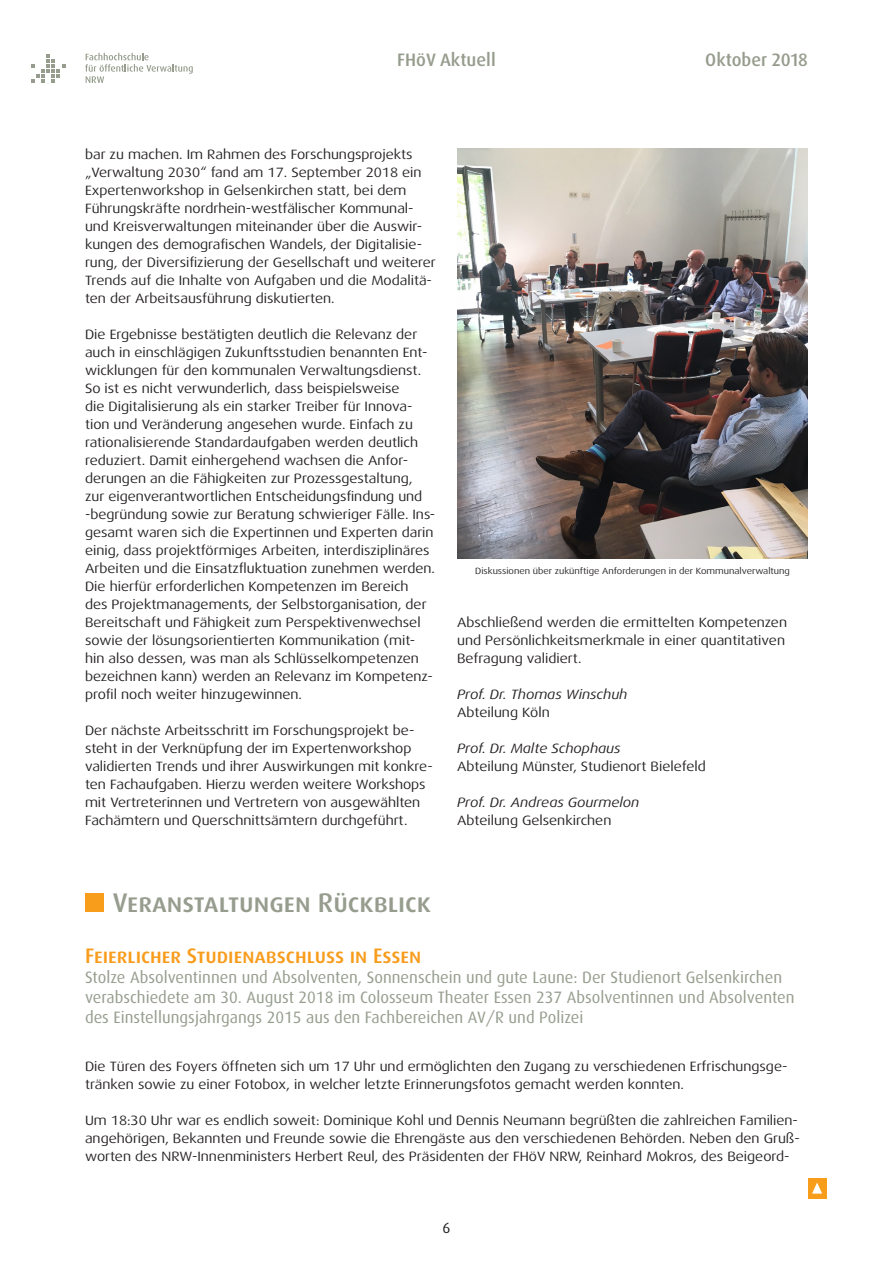
<style>
.page{position:relative;width:893px;height:1263px;background:#fff}
.page>*{position:absolute;margin:0;border:0;box-sizing:border-box;transform-origin:0 0}
.t1{font:500 27px "Dax OT";color:#969d8e}
.t2{font:500 21px "Dax OT";color:#f89c1c}
.t3{font:500 18px "Dax OT";color:#969d8e}
.t4{font:16.5px/19.8px "Dax";color:#969d8e}
.t5{font:15px "Dax Regular Caps";color:#231f20}
.t6{font:13.5px/18px "Dax Wide";color:#231f20}
.t7{font:italic 13.5px "Dax Wide";color:#231f20}
.t8{font:9px "Dax Wide";color:#231f20}
</style>
<div class="page">
<div style="left:808px;top:1178px;width:18px;height:20px;background:#f89c1c"></div>
<svg style="left:812px;top:1182px;width:10px;height:11px"></svg>
<svg style="left:31px;top:54px;width:34px;height:29px"></svg>
<svg style="left:85px;top:53px;width:108px;height:30px"></svg>
<div style="left:85px;top:893px;width:19px;height:19px;background:#f89c1c"></div>
<img style="left:457px;top:149px;width:351px;height:409px">
<h3 class="t3" style="left:397px;top:49px;width:100px">FHöV Aktuell</h3>
<h3 class="t3" style="left:705px;top:49px;width:104px">Oktober 2018</h3>
<p class="t6" style="left:85px;top:145px;width:352px">bar zu machen. Im Rahmen des Forschungsprojekts „Verwaltung 2030“ fand am 17. September 2018 ein Expertenworkshop in Gelsenkirchen statt, bei dem Führungskräfte nordrhein-westfälischer Kommunal&shy;und Kreisverwaltungen miteinander über die Auswir&shy;kungen des demografischen Wandels, der Digitalisie&shy;rung, der Diversifizierung der Gesellschaft und weiterer Trends auf die Inhalte von Aufgaben und die Modalitä&shy;ten der Arbeitsausführung diskutierten.</p>
<p class="t6" style="left:85px;top:325px;width:352px">Die Ergebnisse bestätigten deutlich die Relevanz der auch in einschlägigen Zukunftsstudien benannten Ent&shy;wicklungen für den kommunalen Verwaltungsdienst.<br>So ist es nicht verwunderlich, dass beispielsweise<br>die Digitalisierung als ein starker Treiber für Innova&shy;tion und Veränderung angesehen wurde. Einfach zu rationalisierende Standardaufgaben werden deutlich reduziert. Damit einhergehend wachsen die Anfor&shy;derungen an die Fähigkeiten zur Prozessgestaltung,<br>zur eigenverantwortlichen Entscheidungsfindung und -begründung sowie zur Beratung schwieriger Fälle. Ins&shy;gesamt waren sich die Expertinnen und Experten darin einig, dass projektförmiges Arbeiten, interdisziplinäres Arbeiten und die Einsatzfluktuation zunehmen werden.<br>Die hierfür erforderlichen Kompetenzen im Bereich<br>des Projektmanagements, der Selbstorganisation, der Bereitschaft und Fähigkeit zum Perspektivenwechsel sowie der lösungsorientierten Kommunikation (mit&shy;hin also dessen, was man als Schlüsselkompetenzen bezeichnen kann) werden an Relevanz im Kompetenz&shy;profil noch weiter hinzugewinnen.</p>
<p class="t6" style="left:85px;top:721px;width:349px">Der nächste Arbeitsschritt im Forschungsprojekt be&shy;steht in der Verknüpfung der im Expertenworkshop validierten Trends und ihrer Auswirkungen mit konkre&shy;ten Fachaufgaben. Hierzu werden weitere Workshops mit Vertreterinnen und Vertretern von ausgewählten Fachämtern und Querschnittsämtern durchgeführt.</p>
<p class="t8" style="left:475px;top:566px;width:316px">Diskussionen über zukünftige Anforderungen in der Kommunalverwaltung</p>
<p class="t6" style="left:457px;top:613px;width:331px">Abschließend werden die ermittelten Kompetenzen und Persönlichkeitsmerkmale in einer quantitativen<br>Befragung validiert.</p>
<p class="t7" style="left:457px;top:686px;width:172px">Prof. Dr. Thomas Winschuh</p>
<p class="t6" style="left:457px;top:703px;width:94px">Abteilung Köln</p>
<p class="t7" style="left:457px;top:740px;width:165px">Prof. Dr. Malte Schophaus</p>
<p class="t6" style="left:457px;top:757px;width:250px">Abteilung Münster, Studienort Bielefeld</p>
<p class="t7" style="left:457px;top:794px;width:184px">Prof. Dr. Andreas Gourmelon</p>
<p class="t6" style="left:457px;top:811px;width:156px">Abteilung Gelsenkirchen</p>
<h1 class="t1" style="left:113px;top:885px;width:320px">Veranstaltungen Rückblick</h1>
<h2 class="t2" style="left:85px;top:943px;width:338px">Feierlicher Studienabschluss in Essen</h2>
<p class="t4" style="left:85px;top:968px;width:711px">Stolze Absolventinnen und Absolventen, Sonnenschein und gute Laune: Der Studienort Gelsenkirchen verabschiedete am 30. August 2018 im Colosseum Theater Essen 237 Absolventinnen und Absolventen des Einstellungsjahrgangs 2015 aus den Fachbereichen AV/R und Polizei</p>
<p class="t6" style="left:85px;top:1057px;width:704px">Die Türen des Foyers öffneten sich um 17 Uhr und ermöglichten den Zugang zu verschiedenen Erfrischungsge&shy;tränken sowie zu einer Fotobox, in welcher letzte Erinnerungsfotos gemacht werden konnten.</p>
<p class="t6" style="left:85px;top:1111px;width:716px">Um 18:30 Uhr war es endlich soweit: Dominique Kohl und Dennis Neumann begrüßten die zahlreichen Familien&shy;angehörigen, Bekannten und Freunde sowie die Ehrengäste aus den verschiedenen Behörden. Neben den Gruß&shy;worten des NRW-Innenministers Herbert Reul, des Präsidenten der FHöV NRW, Reinhard Mokros, des Beigeord-</p>
<p class="t5" style="left:442px;top:1219px;width:9px">6</p>
</div>
